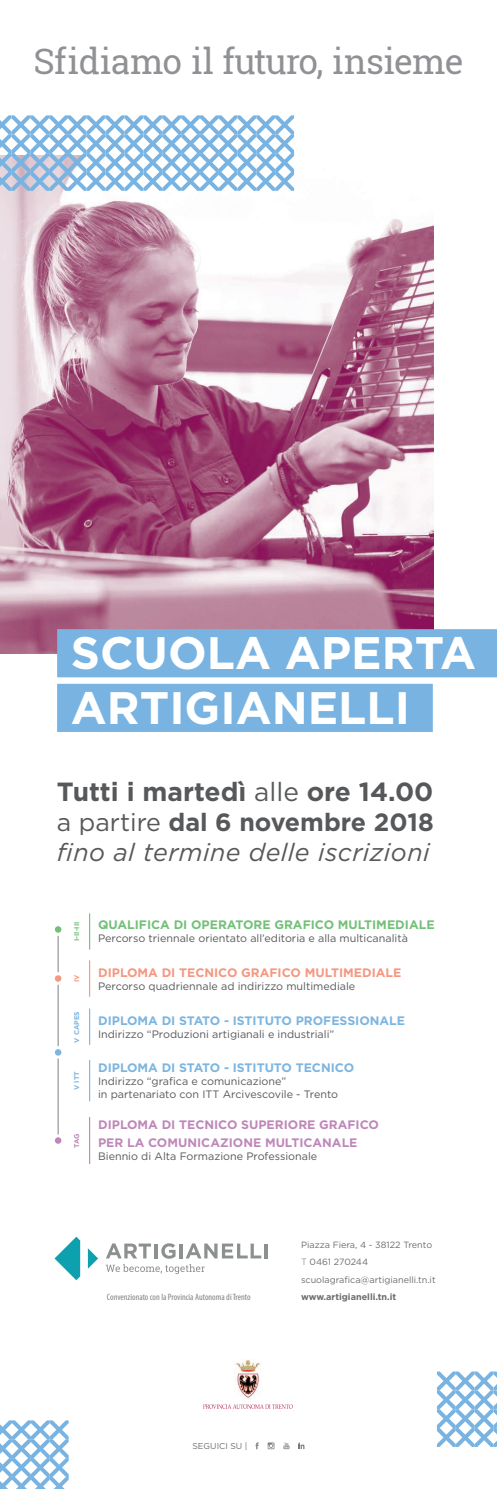
<style>
.page{position:relative;width:497px;height:1489px;background:#fff}
.page>*{position:absolute;margin:0;border:0;box-sizing:border-box;transform-origin:0 0}
.t1{font:700 45.5px "Gotham";color:#fff}
.t2{font:35px "Roboto Slab";letter-spacing:-.015em;color:#8f9194}
.t3{font:700 26.25px "Gotham";color:#57585a}
.t4{font:italic 24.94px/29.9px "Gotham";letter-spacing:.015em;color:#57585a}
.t5{font:700 12.25px "Gotham";color:#7cb5e0}
.t6{font:700 12.25px/17.2px "Gotham";color:#bf87b9}
.t7{font:700 12.25px "Gotham";color:#73c079}
.t8{font:700 12.25px "Gotham";color:#f59781}
.t9{font:10.76px/12.9px "Gotham";color:#57585a}
.t10{font:condensed 9.19px "Myriad Pro";color:#808285}
.t11{font:9.01px/17.2px "Gotham";color:#6c6d70}
.t12{font:700 9.01px "Gotham";color:#6c6d70}
.t13{font:8.49px "Gotham";color:#6c6d70}
.t14{font:700 6.91px "Gotham";color:#7cb5e0}
.t15{font:700 6.91px "Gotham";color:#73c079}
.t16{font:700 6.91px "Gotham";color:#bf87b9}
.t17{font:700 6.91px "Gotham";color:#f59781}
.s1{font-weight:400}
.s2{font-style:normal}
.s3{font-weight:700;font-style:normal}
.s4{font-weight:300}
</style>
<div class="page">
<svg style="left:54px;top:1236px;width:26px;height:44px"></svg>
<svg style="left:88px;top:1248px;width:10px;height:20px"></svg>
<svg style="left:106px;top:1243px;width:45px;height:15px"></svg>
<hr style="left:154px;top:1243px;width:3px;height:15px;background:#8d9091">
<svg style="left:161px;top:1243px;width:14px;height:15px"></svg>
<hr style="left:179px;top:1243px;width:4px;height:15px;background:#8d9091">
<svg style="left:186px;top:1243px;width:75px;height:15px"></svg>
<hr style="left:264px;top:1243px;width:3px;height:15px;background:#8d9091">
<svg style="left:106px;top:1264px;width:98px;height:9px"></svg>
<hr style="left:89px;top:913px;width:1px;height:36px;background:#73c079">
<hr style="left:89px;top:960px;width:1px;height:36px;background:#f59781">
<hr style="left:89px;top:1008px;width:1px;height:36px;background:#7cb5e0">
<hr style="left:89px;top:1059px;width:1px;height:42px;background:#7cb5e0">
<hr style="left:89px;top:1116px;width:1px;height:47px;background:#bf87b9">
<svg style="left:55px;top:926px;width:6px;height:6px"></svg>
<svg style="left:55px;top:975px;width:6px;height:6px"></svg>
<svg style="left:55px;top:1049px;width:6px;height:6px"></svg>
<svg style="left:55px;top:1137px;width:6px;height:6px"></svg>
<hr style="left:57px;top:935px;width:2px;height:37px;background:#8f9194">
<hr style="left:57px;top:984px;width:2px;height:62px;background:#8f9194">
<hr style="left:57px;top:1058px;width:2px;height:76px;background:#8f9194">
<svg style="left:255px;top:1442px;width:3px;height:6px"></svg>
<svg style="left:267px;top:1442px;width:7px;height:6px"></svg>
<svg style="left:283px;top:1442px;width:6px;height:6px"></svg>
<svg style="left:298px;top:1442px;width:6px;height:6px"></svg>
<img style="left:203px;top:1360px;width:90px;height:49px">
<img style="left:0;top:191px;width:433px;height:462px">
<svg style="left:0;top:115px;width:294px;height:76px"></svg>
<svg style="left:0;top:1420px;width:69px;height:68px"></svg>
<svg style="left:437px;top:1371px;width:59px;height:75px"></svg>
<div style="left:57px;top:629px;width:439px;height:48px;background:#78b3e1"></div>
<div style="left:57px;top:683px;width:375px;height:49px;background:#78b3e1"></div>
<h2 class="t2" style="left:33px;top:38px;width:431px">Sfidiamo il futuro, insieme</h2>
<p class="t1" style="left:71px;top:622px;width:406px">SCUOLA APERTA</p>
<p class="t1" style="left:71px;top:677px;width:340px">ARTIGIANELLI</p>
<h3 class="t3" style="left:57px;top:774px;width:377px">Tutti i martedì <span class="s1">alle</span> ore 14.00</h3>
<h3 class="t4" style="left:57px;top:806px;width:378px"><span class="s2">a partire</span> <span class="s3">dal 6 novembre 2018 </span>fino al termine delle iscrizioni</h3>
<p class="t15" style="left:72px;top:941px;width:21px;rotate:-90deg">I-II-III</p>
<p class="t17" style="left:72px;top:982px;width:9px;rotate:-90deg">IV</p>
<p class="t14" style="left:72px;top:1042px;width:33px;rotate:-90deg">V CAPES</p>
<p class="t14" style="left:72px;top:1089px;width:20px;rotate:-90deg">V ITT</p>
<p class="t16" style="left:72px;top:1147px;width:16px;rotate:-90deg">TAG</p>
<p class="t7" style="left:98px;top:916px;width:337px">QUALIFICA DI OPERATORE GRAFICO MULTIMEDIALE</p>
<p class="t9" style="left:98px;top:931px;width:311px">Percorso triennale orientato all’editoria e alla multicanalità</p>
<p class="t8" style="left:98px;top:964px;width:304px">DIPLOMA DI TECNICO GRAFICO MULTIMEDIALE</p>
<p class="t9" style="left:98px;top:979px;width:258px">Percorso quadriennale ad indirizzo multimediale</p>
<p class="t5" style="left:98px;top:1012px;width:308px">DIPLOMA DI STATO - ISTITUTO PROFESSIONALE</p>
<p class="t9" style="left:98px;top:1027px;width:237px">Indirizzo “Produzioni artigianali e industriali”</p>
<p class="t5" style="left:98px;top:1059px;width:257px">DIPLOMA DI STATO - ISTITUTO TECNICO</p>
<p class="t9" style="left:98px;top:1074px;width:241px">Indirizzo “grafica e comunicazione”<br>in partenariato con ITT Arcivescovile - Trento</p>
<p class="t6" style="left:98px;top:1116px;width:282px">DIPLOMA DI TECNICO SUPERIORE GRAFICO<br>PER LA COMUNICAZIONE MULTICANALE</p>
<p class="t9" style="left:98px;top:1148px;width:220px">Biennio di Alta Formazione Professionale</p>
<p class="t11" style="left:300px;top:1236px;width:136px">Piazza Fiera, 4 - 38122 Trento<br><span class="s4">T</span> 0461 270244 scuolagrafica@artigianelli.tn.it</p>
<p class="t10" style="left:107px;top:1290px;width:145px">Convenzionato con la Provincia Autonoma di Trento</p>
<p class="t12" style="left:300px;top:1290px;width:97px">www.artigianelli.tn.it</p>
<p class="t13" style="left:192px;top:1440px;width:56px">SEGUICI SU |</p>
</div>
